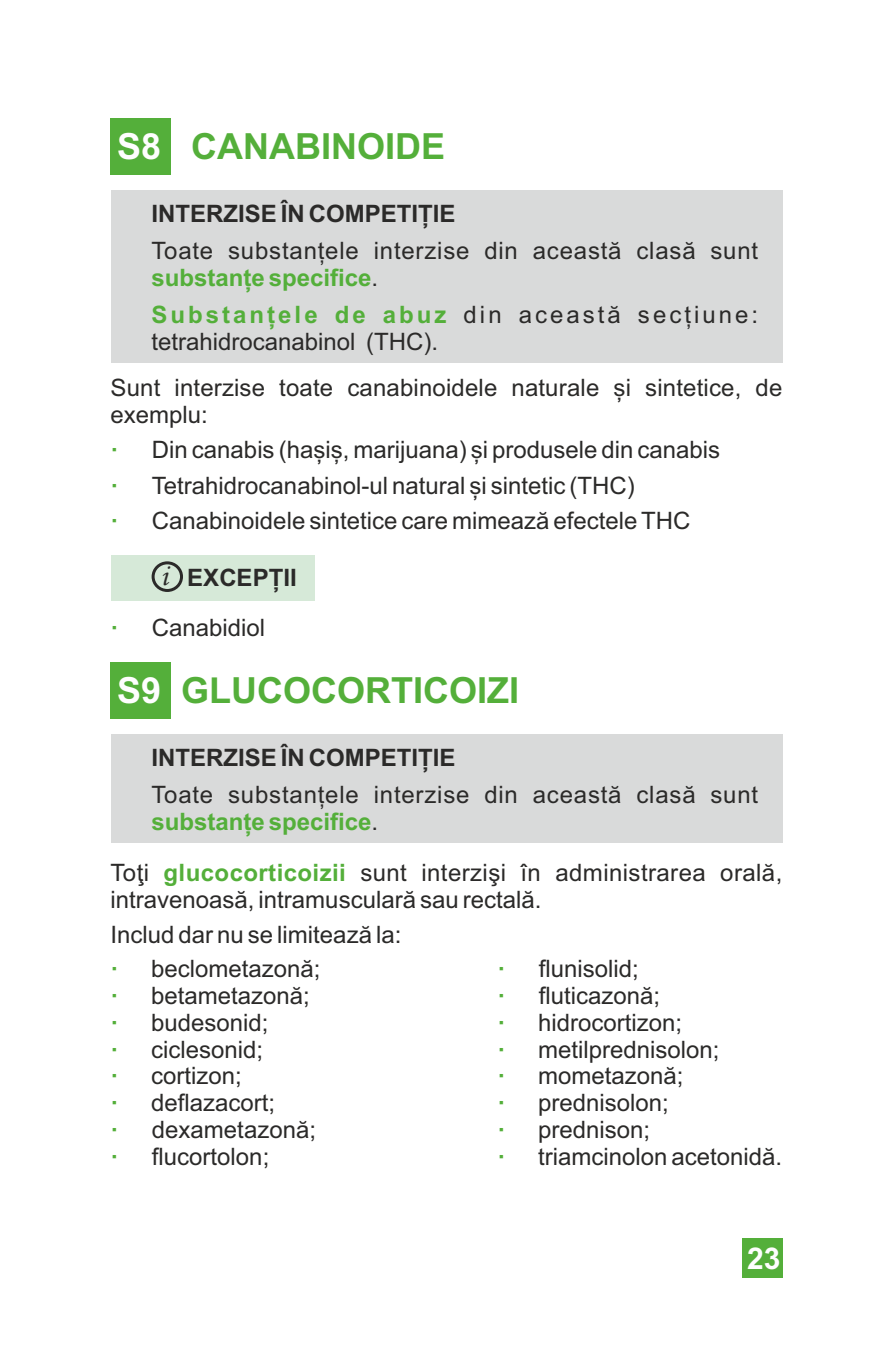
<style>
.page{position:relative;width:893px;height:1361px;background:#fff}
.page>*{position:absolute;margin:0;border:0;box-sizing:border-box;transform-origin:0 0}
.t1{font:700 36px "Arial";color:#54af3a}
.t2{font:700 30px "Arial";color:#fefefe}
.t3{font:24px/26.7px "Arial";color:#2b2a29}
.t4{font:24px/26.7px "Arial";letter-spacing:.035em;color:#2b2a29}
.t5{font:700 24px "Arial";color:#2b2a29}
.s1{color:#fefefe}
.s2{font-weight:700;color:#54af3a}
.s3{font-family:"Monotype Corsiva";font-weight:400;font-size:30.3px}
</style>
<div class="page">
<div style="left:742px;top:1238px;width:40px;height:40px;background:#54af3a"></div>
<div style="left:111px;top:119px;width:60px;height:56px;background:#54af3a"></div>
<div style="left:111px;top:662px;width:60px;height:56px;background:#54af3a"></div>
<div style="left:111px;top:190px;width:671px;height:173px;background:#d9dada"></div>
<div style="left:111px;top:734px;width:671px;height:108px;background:#d9dada"></div>
<div style="left:111px;top:555px;width:204px;height:46px;background:#d6e9d8"></div>
<div style="left:152px;top:561px;width:31px;height:31px;border:3px solid #2b2a29;border-radius:50%"></div>
<h1 class="t1" style="left:117px;top:133px;width:330px"><span class="s1">S8</span> CANABINOIDE</h1>
<p class="t5" style="left:151px;top:205px;width:306px">INTERZISE ÎN COMPETIȚIE</p>
<p class="t4" style="left:151px;top:240px;width:608px">Toate substanțele interzise din această clasă sunt <span class="s2">substanțe specifice</span>.</p>
<p class="t3" style="left:151px;top:303px;width:608px"><span class="s2">Substanțele de abuz</span> din această secțiune: tetrahidrocanabinol (THC).</p>
<p class="t3" style="left:111px;top:376px;width:673px">Sunt interzise toate canabinoidele naturale și sintetice, de exemplu:</p>
<p class="t3" style="left:111px;top:434px;width:611px;line-height:35.4px"><span class="s2">·</span> Din canabis (hașiș, marijuana) și produsele din canabis <span class="s2">·</span> Tetrahidrocanabinol-ul natural și sintetic (THC)<br><span class="s2">·</span> Canabinoidele sintetice care mimează efectele THC</p>
<p class="t5" style="left:161px;top:569px;width:138px"><span class="s3">i</span> EXCEPȚII</p>
<p class="t3" style="left:111px;top:616px;width:156px"><span class="s2">·</span> Canabidiol</p>
<h1 class="t1" style="left:117px;top:677px;width:404px"><span class="s1">S9</span> GLUCOCORTICOIZI</h1>
<p class="t5" style="left:151px;top:749px;width:306px">INTERZISE ÎN COMPETIȚIE</p>
<p class="t4" style="left:151px;top:783px;width:608px">Toate substanțele interzise din această clasă sunt <span class="s2">substanțe specifice</span>.</p>
<p class="t3" style="left:111px;top:861px;width:673px">Toţi <span class="s2">glucocorticoizii</span> sunt interzişi în administrarea orală, intravenoasă, intramusculară sau rectală.</p>
<p class="t3" style="left:111px;top:924px;width:292px">Includ dar nu se limitează la:</p>
<p class="t3" style="left:111px;top:957px;width:211px"><span class="s2">·</span> beclometazonă; <span class="s2">·</span> betametazonă; <span class="s2">·</span> budesonid;<br><span class="s2">·</span> ciclesonid;<br><span class="s2">·</span> cortizon;<br><span class="s2">·</span> deflazacort;<br><span class="s2">·</span> dexametazonă; <span class="s2">·</span> flucortolon;</p>
<p class="t3" style="left:497px;top:957px;width:286px"><span class="s2">·</span> flunisolid;<br><span class="s2">·</span> fluticazonă;<br><span class="s2">·</span> hidrocortizon;<br><span class="s2">·</span> metilprednisolon;<br><span class="s2">·</span> mometazonă;<br><span class="s2">·</span> prednisolon;<br><span class="s2">·</span> prednison;<br><span class="s2">·</span> triamcinolon acetonidă.</p>
<p class="t2" style="left:747px;top:1247px;width:35px">23</p>
</div>
